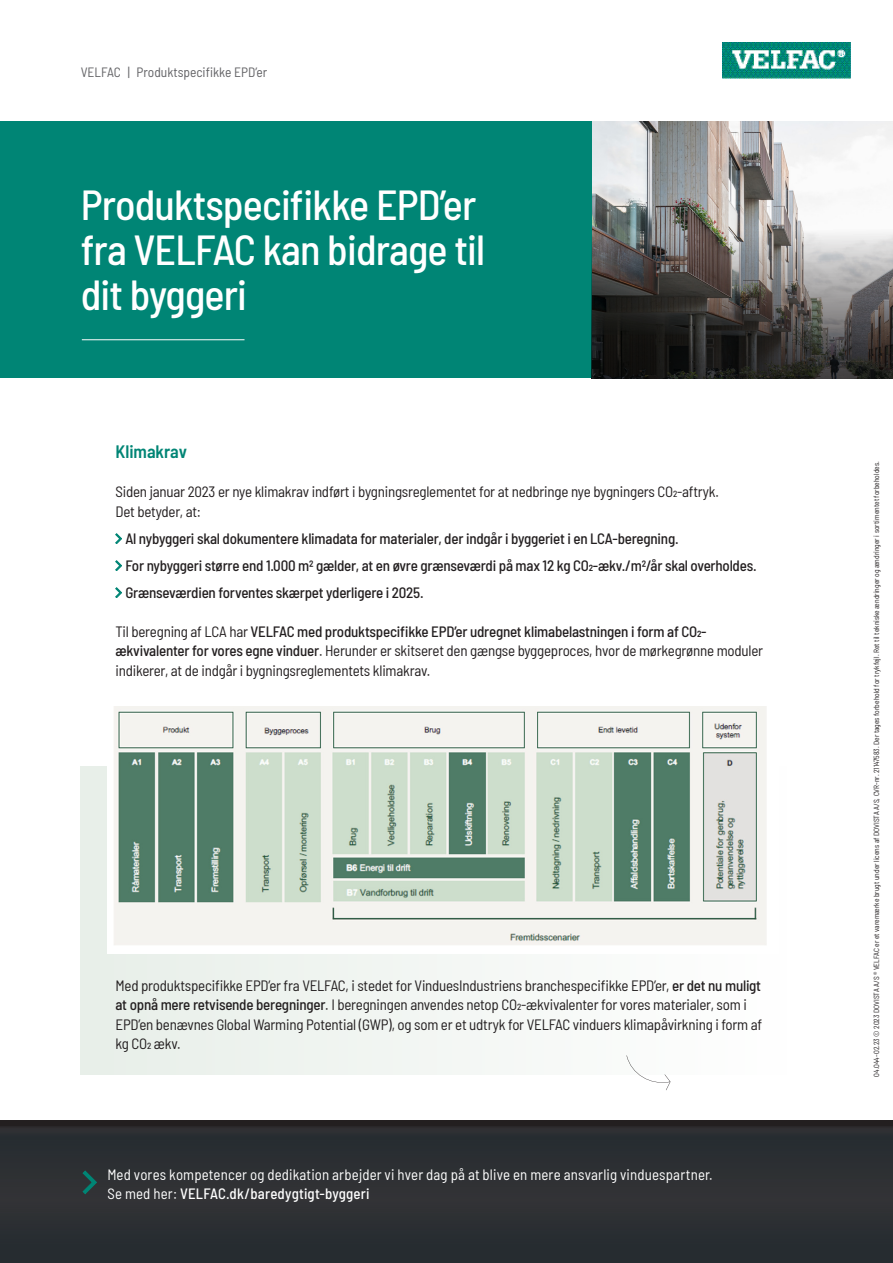
<style>
.page{position:relative;width:893px;height:1263px;background:#fff}
.page>*{position:absolute;margin:0;border:0;box-sizing:border-box;transform-origin:0 0}
.rubrik_-_serifa_lig{font:500 semi-condensed 42px/45px "Barlow";letter-spacing:-.02em;color:#fff}
.btxt_lille_-_8_regu{font:600 semi-condensed 18px "Barlow";color:#008575}
.btxt_lille_-_8_regu-2{font:semi-condensed 15px/19.5px "Barlow";letter-spacing:-.015em;color:#231f20}
.btxt_lille_-_8_regu-3{font:500 semi-condensed 15px "Barlow";letter-spacing:-.015em;color:#231f20}
.Body_text_regular_9{font:semi-condensed 15px/19.5px "Barlow";letter-spacing:.01em;color:#fff}
.velfac_rudenavne{font:semi-condensed 13.5px "Barlow";color:#636366}
.t1{font:semi-condensed 7.5px "Barlow";color:#231f20}
.s1{font-weight:500}
</style>
<div class="page">
<div style="left:81px;top:766px;width:756px;height:308px;background:#f4f7f5"></div>
<div style="left:0;top:1120px;width:893px;height:143px;background:#2b2e32"></div>
<img style="left:591px;top:121px;width:302px;height:81px">
<div style="left:0;top:121px;width:591px;height:257px;background:#008575"></div>
<img style="left:723px;top:43px;width:127px;height:36px">
<svg style="left:116px;top:533px;width:6px;height:11px"></svg>
<svg style="left:116px;top:560px;width:6px;height:11px"></svg>
<svg style="left:116px;top:587px;width:6px;height:11px"></svg>
<svg style="left:591px;top:202px;width:302px;height:176px;background:#636260"></svg>
<hr style="left:82px;top:339px;width:162px;height:1px;background:#fff">
<svg style="left:83px;top:1171px;width:14px;height:23px"></svg>
<div style="left:107px;top:692px;width:671px;height:261px;background:#fff"></div>
<img style="left:114px;top:707px;width:652px;height:238px">
<svg style="left:626px;top:1055px;width:44px;height:35px"></svg>
<p class="velfac_rudenavne" style="left:81px;top:63px;width:188px">VELFAC | Produktspecifikke EPD’er</p>
<p class="rubrik_-_serifa_lig" style="left:81px;top:179px;width:397px">Produktspecifikke EPD’er</p>
<p class="rubrik_-_serifa_lig" style="left:81px;top:224px;width:406px">fra VELFAC kan bidrage til dit byggeri</p>
<p class="btxt_lille_-_8_regu" style="left:116px;top:439px;width:73px">Klimakrav</p>
<p class="btxt_lille_-_8_regu-2" style="left:116px;top:481px;width:605px">Siden januar 2023 er nye klimakrav indført i bygningsreglementet for at nedbringe nye bygningers CO2-aftryk.<br>Det betyder, at:</p>
<p class="btxt_lille_-_8_regu-3" style="left:125px;top:528px;width:555px">Al nybyggeri skal dokumentere klimadata for materialer, der indgår i byggeriet i en LCA-beregning.</p>
<p class="btxt_lille_-_8_regu-3" style="left:125px;top:555px;width:633px">For nybyggeri større end 1.000 m2 gælder, at en øvre grænseværdi på max 12 kg CO2-ækv./m2/år skal overholdes.</p>
<p class="btxt_lille_-_8_regu-3" style="left:125px;top:582px;width:300px">Grænseværdien forventes skærpet yderligere i 2025.</p>
<p class="btxt_lille_-_8_regu-2" style="left:116px;top:621px;width:649px">Til beregning af LCA har <span class="s1">VELFAC med produktspecifikke EPD’er udregnet klimabelastningen i form af CO2- ækvivalenter for vores egne vinduer</span>. Herunder er skitseret den gængse byggeproces, hvor de mørkegrønne moduler indikerer, at de indgår i bygningsreglementets klimakrav.</p>
<p class="btxt_lille_-_8_regu-2" style="left:116px;top:974px;width:648px">Med produktspecifikke EPD’er fra VELFAC, i stedet for VinduesIndustriens branchespecifikke EPD’er, <span class="s1">er det nu muligt at opnå mere retvisende beregninger</span>. I beregningen anvendes netop CO2-ækvivalenter for vores materialer, som i EPD’en benævnes Global Warming Potential (GWP), og som er et udtryk for VELFAC vinduers klimapåvirkning i form af kg CO2 ækv.</p>
<p class="Body_text_regular_9" style="left:107px;top:1163px;width:607px">Med vores kompetencer og dedikation arbejder vi hver dag på at blive en mere ansvarlig vinduespartner.<br>Se med her: <span class="s1">VELFAC.dk/baredygtigt-byggeri</span></p>
<p class="t1" style="left:871px;top:1077px;width:617px;rotate:-90deg">04.044-02.23 © 2023 DOVISTA A/S ® VELFAC er et varemærke brugt under licens af DOVISTA A/S, CVR-nr. 21147583. Der tages forbehold for trykfejl. Ret til tekniske ændringer og ændringer i sortimentet forbeholdes.</p>
</div>
